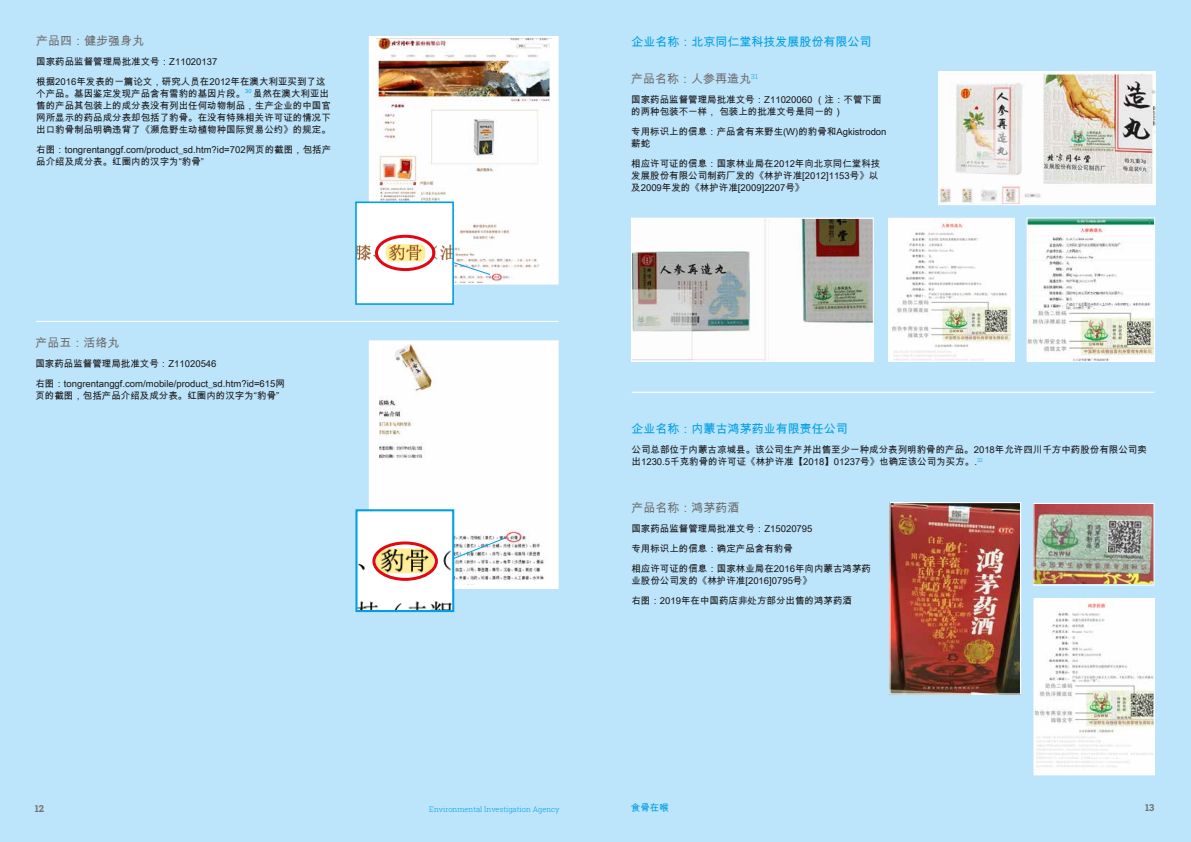
<style>
.page{position:relative;width:1191px;height:842px;background:#bce4fa}
.page>*{position:absolute;margin:0;border:0;box-sizing:border-box;transform-origin:0 0}
.t1{font:12px "Arial Unicode MS";color:#009fe3}
.t2{font:12px "Arial Unicode MS";color:#706f6f}
.t3{font:9.5px/12px "Arial Unicode MS";color:#1a1718}
.t4{font:700 9.5px "Roboto Slab";color:#706f6f}
.t5{font:9.5px "Arial Unicode MS";color:#009fe3}
.t6{font:300 7.5px "Roboto Slab";color:#009fe3}
</style>
<div class="page">
<div style="left:369px;top:37px;width:189px;height:247px;background:#fff"></div>
<img style="left:376px;top:38px;width:175px;height:244px">
<div style="left:369px;top:36px;width:189px;height:249px;border:1px solid #fff"></div>
<hr style="left:36px;top:321px;width:522px;height:1px;background:#fff">
<div style="left:369px;top:341px;width:189px;height:247px;background:#fff"></div>
<img style="left:379px;top:344px;width:165px;height:241px">
<div style="left:369px;top:340px;width:189px;height:249px;border:1px solid #fff"></div>
<img style="left:633px;top:220px;width:239px;height:140px">
<div style="left:631px;top:218px;width:243px;height:144px;border:1px solid #fff"></div>
<img style="left:940px;top:73px;width:213px;height:130px">
<div style="left:938px;top:71px;width:217px;height:134px;border:1px solid #fff"></div>
<hr style="left:631px;top:392px;width:523px;height:1px;background:#fff">
<img style="left:891px;top:504px;width:128px;height:189px">
<div style="left:889px;top:502px;width:132px;height:193px;border:1px solid #fff"></div>
<img style="left:1035px;top:505px;width:117px;height:78px">
<div style="left:1033px;top:503px;width:121px;height:82px;border:1px solid #fff"></div>
<svg style="left:454px;top:261px;width:37px;height:15px"></svg>
<svg style="left:454px;top:536px;width:53px;height:26px"></svg>
<img style="left:890px;top:220px;width:122px;height:140px">
<div style="left:888px;top:218px;width:126px;height:144px;border:1px solid #fff"></div>
<img style="left:1028px;top:220px;width:125px;height:140px">
<div style="left:1026px;top:218px;width:129px;height:144px;border:1px solid #fff"></div>
<img style="left:1035px;top:600px;width:118px;height:173px">
<div style="left:1033px;top:598px;width:122px;height:177px;border:1px solid #fff"></div>
<img style="left:358px;top:204px;width:93px;height:98px">
<div style="left:355px;top:201px;width:99px;height:104px;border:2px solid #009fe3"></div>
<div style="left:375px;top:235px;width:60px;height:36px;border:3px solid #e30613;border-radius:50%"></div>
<img style="left:358px;top:512px;width:93px;height:97px">
<div style="left:355px;top:509px;width:99px;height:103px;border:2px solid #009fe3"></div>
<div style="left:372px;top:541px;width:66px;height:40px;border:3px solid #e30613;border-radius:50%"></div>
<p class="t2" style="left:36px;top:32px;width:110px">产品四：健步强身丸</p>
<p class="t3" style="left:36px;top:51px;width:291px;line-height:20px">国家药品监督管理局批准文号：Z11020137<br>根据2016年发表的一篇论文，研究人员在2012年在澳大利亚买到了这</p>
<p class="t3" style="left:36px;top:87px;width:296px">个产品。基因鉴定发现产品含有雪豹的基因片段。<sup>30</sup> 虽然在澳大利亚出售的产品其包装上的成分表没有列出任何动物制品，生产企业的中国官网所显示的药品成分表却包括了豹骨。在没有特殊相关许可证的情况下出口豹骨制品明确违背了《濒危野生动植物种国际贸易公约》的规定。</p>
<p class="t3" style="left:36px;top:143px;width:296px">右图：tongrentanggf.com/product_sd.htm?id=702网页的截图，包括产品介绍及成分表。红圈内的汉字为“豹骨”</p>
<p class="t2" style="left:35px;top:334px;width:85px">产品五：活络丸</p>
<p class="t3" style="left:35px;top:354px;width:251px;line-height:20px">国家药品监督管理局批准文号：Z11020546<br>右图：tongrentanggf.com/mobile/product_sd.htm?id=615网</p>
<p class="t3" style="left:35px;top:390px;width:245px">页的截图，包括产品介绍及成分表。红圈内的汉字为“豹骨”</p>
<p class="t1" style="left:631px;top:33px;width:241px">企业名称：北京同仁堂科技发展股份有限公司</p>
<p class="t2" style="left:631px;top:70px;width:128px">产品名称：人参再造丸<sup>31</sup></p>
<p class="t3" style="left:631px;top:94px;width:252px">国家药品监督管理局批准文号：Z11020060 （注：不管下面的两种包装不一样， 包装上的批准文号是同一的）</p>
<p class="t3" style="left:631px;top:126px;width:257px">专用标识上的信息：产品含有来野生(W)的豹骨和Agkistrodon薪蛇</p>
<p class="t3" style="left:631px;top:158px;width:251px">相应许可证的信息：国家林业局在2012年向北京同仁堂科技发展股份有限公司制药厂发的《林护许准[2012]1153号》以及2009年发的《林护许准[2009]2207号》</p>
<p class="t1" style="left:631px;top:420px;width:217px">企业名称：内蒙古鸿茅药业有限责任公司</p>
<p class="t3" style="left:631px;top:443px;width:517px">公司总部位于内蒙古凉城县。该公司生产并出售至少一种成分表列明豹骨的产品。2018年允许四川千方中药股份有限公司卖出1230.5千克豹骨的许可证《林护许准【2018】01237号》也确定该公司为买方。.<sup>32</sup></p>
<p class="t2" style="left:631px;top:499px;width:109px">产品名称：鸿茅药酒</p>
<p class="t3" style="left:631px;top:519px;width:241px;line-height:20px">国家药品监督管理局批准文号：Z15020795<br>专用标识上的信息：确定产品含有豹骨<br>相应许可证的信息：国家林业局在2016年向内蒙古鸿茅药</p>
<p class="t3" style="left:631px;top:571px;width:222px;line-height:20px">业股份公司发的《林护许准[2016]0795号》<br>右图：2019年在中国药店非处方部分出售的鸿茅药酒</p>
<p class="t4" style="left:35px;top:801px;width:11px">12</p>
<p class="t6" style="left:429px;top:804px;width:132px">Environmental Investigation Agency</p>
<p class="t5" style="left:631px;top:801px;width:39px">食骨在喉</p>
<p class="t4" style="left:1145px;top:801px;width:11px">13</p>
</div>
